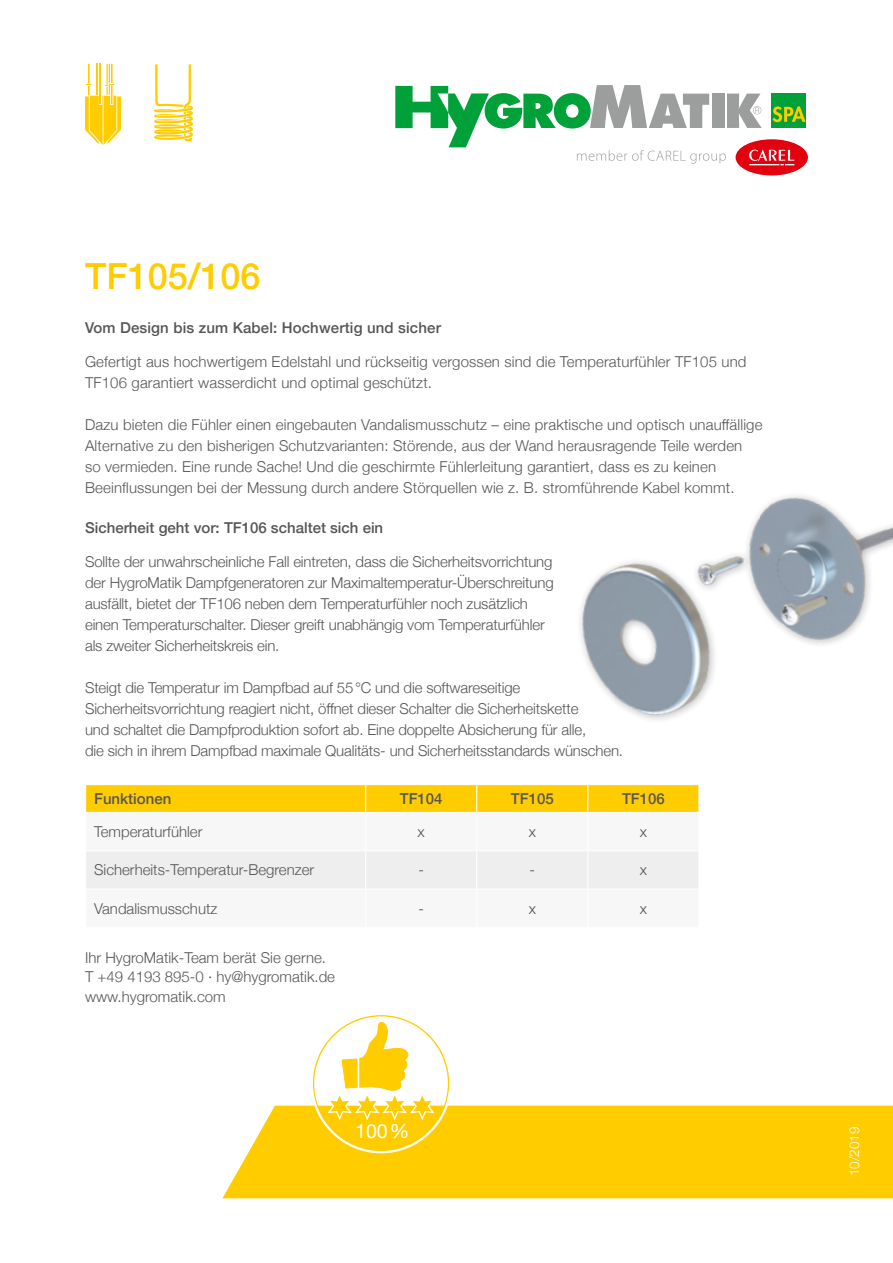
<style>
.page{position:relative;width:893px;height:1263px;background:#fff}
.page>*{position:absolute;margin:0;border:0;box-sizing:border-box;transform-origin:0 0}
.t1{font:500 36px "Helvetica Neue";color:#fc0}
.t2{font:19.65px "Helvetica Neue";color:#fff}
.t3{font:300 15px/21px "Helvetica Neue";letter-spacing:-.01em;color:#565656}
.t4{font:300 15px/21px "Helvetica Neue";letter-spacing:.01em;color:#565656}
.t5{font:500 15px "Helvetica Neue";color:#565656}
.t6{font:300 13.5px "Helvetica Neue";color:#fff}
</style>
<div class="page">
<img style="left:580px;top:495px;width:313px;height:225px">
<div style="left:736px;top:139px;width:72px;height:36px;background:#e3000f;border-radius:50%"></div>
<svg style="left:395px;top:85px;width:411px;height:80px"></svg>
<div style="left:222px;top:1106px;width:671px;height:92px;background:#fc0"></div>
<svg style="left:316px;top:1022px;width:130px;height:146px"></svg>
<svg style="left:85px;top:64px;width:36px;height:81px"></svg>
<svg style="left:154px;top:64px;width:39px;height:78px"></svg>
<div style="left:86px;top:851px;width:612px;height:37px;background:#eee"></div>
<hr style="left:476px;top:851px;width:1px;height:37px;background:#fff">
<hr style="left:587px;top:851px;width:1px;height:37px;background:#fff">
<svg style="left:85px;top:784px;width:614px;height:28px;background:#ffce0d"></svg>
<hr style="left:365px;top:851px;width:1px;height:37px;background:#fff">
<h1 class="t1" style="left:85px;top:248px;width:177px">TF105/106</h1>
<p class="t5" style="left:85px;top:316px;width:357px">Vom Design bis zum Kabel: Hochwertig und sicher</p>
<p class="t4" style="left:85px;top:350px;width:663px">Gefertigt aus hochwertigem Edelstahl und rückseitig vergossen sind die Temperaturfühler TF105 und<br>TF106 garantiert wasserdicht und optimal geschützt.</p>
<p class="t4" style="left:85px;top:413px;width:679px">Dazu bieten die Fühler einen eingebauten Vandalismusschutz – eine praktische und optisch unauffällige Alternative zu den bisherigen Schutzvarianten: Störende, aus der Wand herausragende Teile werden<br>so vermieden. Eine runde Sache! Und die geschirmte Fühlerleitung garantiert, dass es zu keinen Beeinflussungen bei der Messung durch andere Störquellen wie z. B. stromführende Kabel kommt.</p>
<p class="t5" style="left:85px;top:516px;width:300px">Sicherheit geht vor: TF106 schaltet sich ein</p>
<p class="t3" style="left:85px;top:550px;width:470px">Sollte der unwahrscheinliche Fall eintreten, dass die Sicherheitsvorrichtung der HygroMatik Dampfgeneratoren zur Maximaltemperatur-Überschreitung ausfällt, bietet der TF106 neben dem Temperaturfühler noch zusätzlich einen Temperaturschalter. Dieser greift unabhängig vom Temperaturfühler als zweiter Sicherheitskreis ein.</p>
<p class="t3" style="left:85px;top:676px;width:540px">Steigt die Temperatur im Dampfbad auf 55°C und die softwareseitige Sicherheitsvorrichtung reagiert nicht, öffnet dieser Schalter die Sicherheitskette<br>und schaltet die Dampfproduktion sofort ab. Eine doppelte Absicherung für alle,<br>die sich in ihrem Dampfbad maximale Qualitäts- und Sicherheitsstandards wünschen.</p>
<p class="t5" style="left:94px;top:786px;width:79px">Funktionen</p>
<p class="t5" style="left:400px;top:786px;width:44px">TF104</p>
<p class="t5" style="left:511px;top:786px;width:44px">TF105</p>
<p class="t5" style="left:622px;top:786px;width:44px">TF106</p>
<p class="t3" style="left:94px;top:820px;width:110px">Temperaturfühler</p>
<p class="t3" style="left:418px;top:820px;width:9px">x</p>
<p class="t3" style="left:529px;top:820px;width:9px">x</p>
<p class="t3" style="left:640px;top:820px;width:9px">x</p>
<p class="t3" style="left:94px;top:858px;width:222px">Sicherheits-Temperatur-Begrenzer</p>
<p class="t3" style="left:418px;top:858px;width:7px">-</p>
<p class="t3" style="left:530px;top:858px;width:7px">-</p>
<p class="t3" style="left:640px;top:858px;width:9px">x</p>
<p class="t3" style="left:94px;top:897px;width:125px">Vandalismusschutz</p>
<p class="t3" style="left:418px;top:897px;width:7px">-</p>
<p class="t3" style="left:529px;top:897px;width:9px">x</p>
<p class="t3" style="left:640px;top:897px;width:9px">x</p>
<p class="t3" style="left:85px;top:946px;width:252px;line-height:19.5px">Ihr HygroMatik-Team berät Sie gerne.<br>T +49 4193 895-0 · hy@hygromatik.de www.hygromatik.com</p>
<h2 class="t2" style="left:355px;top:1119px;width:56px">100%</h2>
<p class="t6" style="left:843px;top:1176px;width:51px;rotate:-90deg">10/2019</p>
</div>
